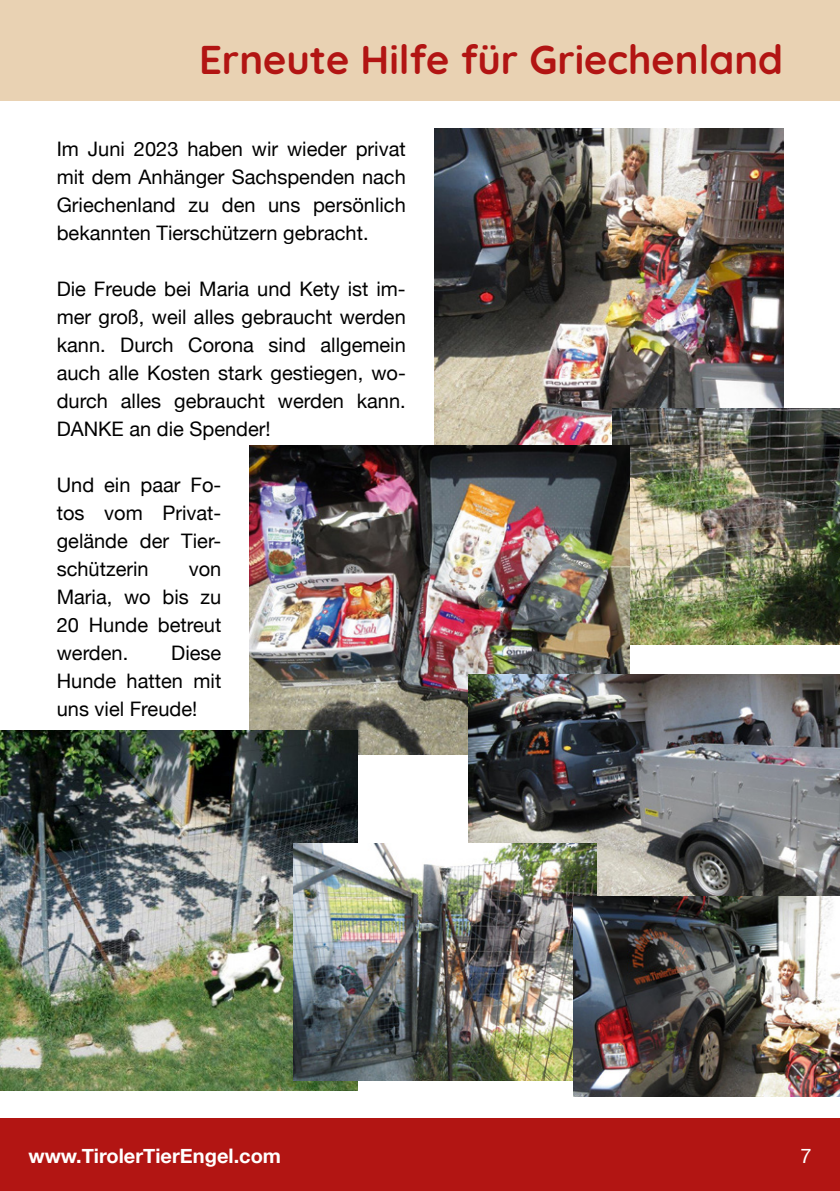
<style>
.page{position:relative;width:840px;height:1191px;background:#fff}
.page>*{position:absolute;margin:0;border:0;box-sizing:border-box;transform-origin:0 0}
.t1{font:700 40px "Quicksand";color:#b21513}
.t2{font:20px/28px "Helvetica Neue";color:#000;text-align:justify}
.t3{font:700 20px "Helvetica Neue";color:#fff}
.t4{font:20px "Helvetica Neue";color:#fff}
</style>
<div class="page">
<div style="left:0;top:0;width:839px;height:100px;background:#e9d2b3"></div>
<div style="left:0;top:1119px;width:839px;height:72px;background:#b21513"></div>
<img style="left:434px;top:128px;width:348px;height:317px">
<img style="left:612px;top:408px;width:227px;height:236px">
<img style="left:249px;top:445px;width:380px;height:309px">
<img style="left:468px;top:674px;width:371px;height:222px">
<img style="left:0;top:730px;width:357px;height:360px">
<img style="left:293px;top:843px;width:303px;height:237px">
<img style="left:573px;top:896px;width:266px;height:200px">
<h1 class="t1" style="left:199px;top:27px;width:585px">Erneute Hilfe für Griechenland</h1>
<p class="t2" style="left:57px;top:136px;width:350px">Im Juni 2023 haben wir wieder privat mit dem Anhänger Sachspenden nach Griechenland zu den uns persönlich bekannten Tierschützern gebracht.</p>
<p class="t2" style="left:57px;top:276px;width:350px">Die Freude bei Maria und Kety ist im&shy;mer groß, weil alles gebraucht werden kann. Durch Corona sind allgemein auch alle Kosten stark gestiegen, wo&shy;durch alles gebraucht werden kann.<br>DANKE an die Spender!</p>
<p class="t2" style="left:57px;top:472px;width:166px">Und ein paar Fo&shy;tos vom Privat&shy;gelände der Tier&shy;schützerin</p>
<p class="t2" style="left:57px;top:556px;width:166px;text-indent:132px">von Maria, wo bis zu 20 Hunde betreut werden.</p>
<p class="t2" style="left:57px;top:640px;width:166px;text-indent:114px">Diese Hunde hatten mit uns viel Freude!</p>
<p class="t3" style="left:28px;top:1139px;width:254px">www.TirolerTierEngel.com</p>
<p class="t4" style="left:800px;top:1141px;width:13px">7</p>
</div>
